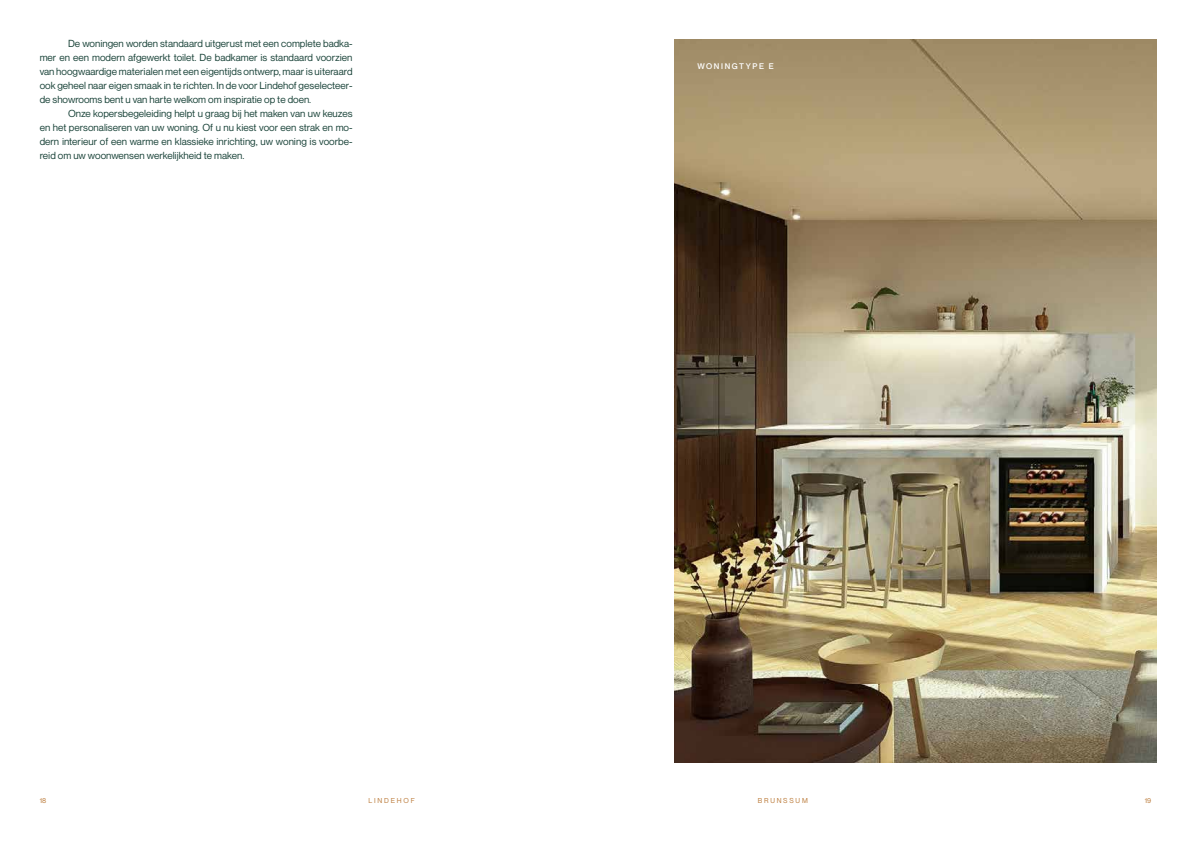
<style>
.page{position:relative;width:1191px;height:842px;background:#fff}
.page>*{position:absolute;margin:0;border:0;box-sizing:border-box;transform-origin:0 0}
.t1{font:10px/14px "Neue Montreal";color:#1c453b;text-align:justify}
.t2{font:500 8px "Neue Montreal";letter-spacing:.2em;color:#fff}
.t3{font:7px "Neue Montreal";letter-spacing:.25em;color:#be8042}
</style>
<div class="page">
<img style="left:675px;top:40px;width:482px;height:723px">
<p class="t1" style="left:40px;top:37px;width:314px;text-indent:28px">De woningen worden standaard uitgerust met een complete badka&shy;mer en een modern afgewerkt toilet. De badkamer is standaard voorzien van hoogwaardige materialen met een eigentijds ontwerp, maar is uiteraard ook geheel naar eigen smaak in te richten. In de voor Lindehof geselecteer&shy;de showrooms bent u van harte welkom om inspiratie op te doen.</p>
<p class="t1" style="left:40px;top:107px;width:314px;text-indent:28px">Onze kopersbegeleiding helpt u graag bij het maken van uw keuzes en het personaliseren van uw woning. Of u nu kiest voor een strak en mo&shy;dern interieur of een warme en klassieke inrichting, uw woning is voorbe&shy;reid om uw woonwensen werkelijkheid te maken.</p>
<p class="t2" style="left:697px;top:61px;width:78px">WONINGTYPE E</p>
<p class="t3" style="left:40px;top:796px;width:8px">18</p>
<p class="t3" style="left:369px;top:796px;width:48px">LINDEHOF</p>
<p class="t3" style="left:758px;top:796px;width:51px">BRUNSSUM</p>
<p class="t3" style="left:1144px;top:796px;width:8px">19</p>
</div>
